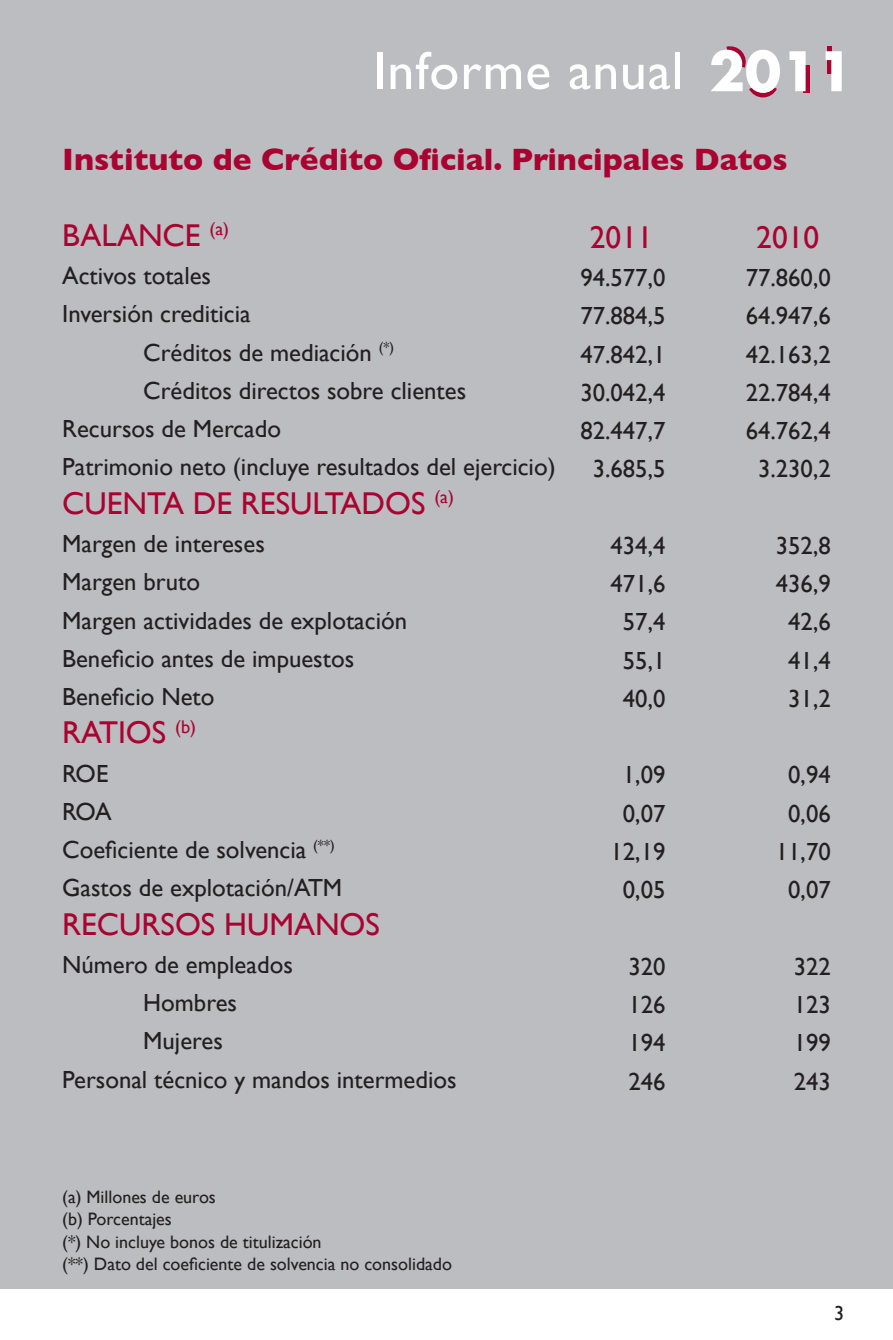
<style>
.page{position:relative;width:893px;height:1340px;background:#fff}
.page>*{position:absolute;margin:0;border:0;box-sizing:border-box;transform-origin:0 0}
.t1{font:54px "Gill Sans";letter-spacing:.02em;color:#fff}
.t2{font:31.5px "Gill Sans";color:#a90332}
.t3{font:700 31.5px "Gill Sans";color:#a90332}
.t4{font:24.75px/38.2px "Gill Sans";color:#231f20;text-align:center}
.t5{font:20.25px "Gill Sans";color:#231f20}
.t6{font:18px/22.5px "Gill Sans";color:#231f20}
</style>
<div class="page">
<div style="left:0;top:0;width:893px;height:1288px;background:#bcbdc0"></div>
<div style="left:803px;top:65px;width:7px;height:28px;background:#a90332"></div>
<hr style="left:827px;top:46px;width:4px;height:28px;background:#a90332">
<svg style="left:711px;top:46px;width:69px;height:51px"></svg>
<svg style="left:789px;top:51px;width:17px;height:40px"></svg>
<svg style="left:826px;top:51px;width:16px;height:40px"></svg>
<h1 class="t1" style="left:373px;top:39px;width:312px">Informe anual</h1>
<p class="t3" style="left:62px;top:141px;width:727px">Instituto de Crédito Oficial. Principales Datos</p>
<p class="t2" style="left:62px;top:217px;width:168px">BALANCE <sup>(a)</sup></p>
<p class="t4" style="left:62px;top:256px;width:150px">Activos totales</p>
<p class="t4" style="left:62px;top:295px;width:190px">Inversión crediticia</p>
<p class="t4" style="left:143px;top:333px;width:252px">Créditos de mediación <sup>(*)</sup></p>
<p class="t4" style="left:143px;top:371px;width:324px">Créditos directos sobre clientes</p>
<p class="t4" style="left:62px;top:409px;width:220px">Recursos de Mercado</p>
<p class="t4" style="left:62px;top:447px;width:495px">Patrimonio neto (incluye resultados del ejercicio)</p>
<p class="t2" style="left:62px;top:484px;width:393px">CUENTA DE RESULTADOS <sup>(a)</sup></p>
<p class="t4" style="left:62px;top:524px;width:346px;text-align:left">Margen de intereses<br>Margen bruto<br>Margen actividades de explotación<br>Beneficio antes de impuestos<br>Beneficio Neto</p>
<p class="t2" style="left:62px;top:714px;width:135px">RATIOS <sup>(b)</sup></p>
<p class="t4" style="left:62px;top:754px;width:282px;text-align:left">ROE<br>ROA<br>Coeficiente de solvencia <sup>(**)<br></sup>Gastos de explotación/ATM</p>
<p class="t2" style="left:62px;top:905px;width:319px">RECURSOS HUMANOS</p>
<p class="t4" style="left:62px;top:945px;width:232px">Número de empleados</p>
<p class="t4" style="left:143px;top:983px;width:95px">Hombres</p>
<p class="t4" style="left:143px;top:1021px;width:81px">Mujeres</p>
<p class="t4" style="left:62px;top:1059px;width:396px">Personal técnico y mandos intermedios</p>
<p class="t2" style="left:590px;top:219px;width:64px">2011</p>
<p class="t4" style="left:580px;top:258px;width:87px">94.577,0<br>77.884,5<br>47.842,1<br>30.042,4<br>82.447,7<br>3.685,5</p>
<p class="t4" style="left:611px;top:526px;width:56px">434,4<br>471,6<br>57,4<br>55,1<br>40,0</p>
<p class="t4" style="left:611px;top:755px;width:56px">1,09<br>0,07<br>12,19<br>0,05</p>
<p class="t4" style="left:628px;top:947px;width:39px;text-align:justify">320<br>126<br>194<br>246</p>
<p class="t6" style="left:62px;top:1184px;width:391px">(a) Millones de euros<br>(b) Porcentajes<br>(*) No incluye bonos de titulización<br>(**) Dato del coeficiente de solvencia no consolidado</p>
<p class="t2" style="left:756px;top:219px;width:64px">2010</p>
<p class="t4" style="left:746px;top:258px;width:87px">77.860,0<br>64.947,6<br>42.163,2<br>22.784,4<br>64.762,4<br>3.230,2</p>
<p class="t4" style="left:776px;top:526px;width:56px">352,8<br>436,9<br>42,6<br>41,4<br>31,2</p>
<p class="t4" style="left:776px;top:755px;width:56px">0,94<br>0,06<br>11,70<br>0,07</p>
<p class="t4" style="left:794px;top:947px;width:39px;text-align:justify">322<br>123<br>199<br>243</p>
<p class="t5" style="left:834px;top:1300px;width:12px">3</p>
</div>
